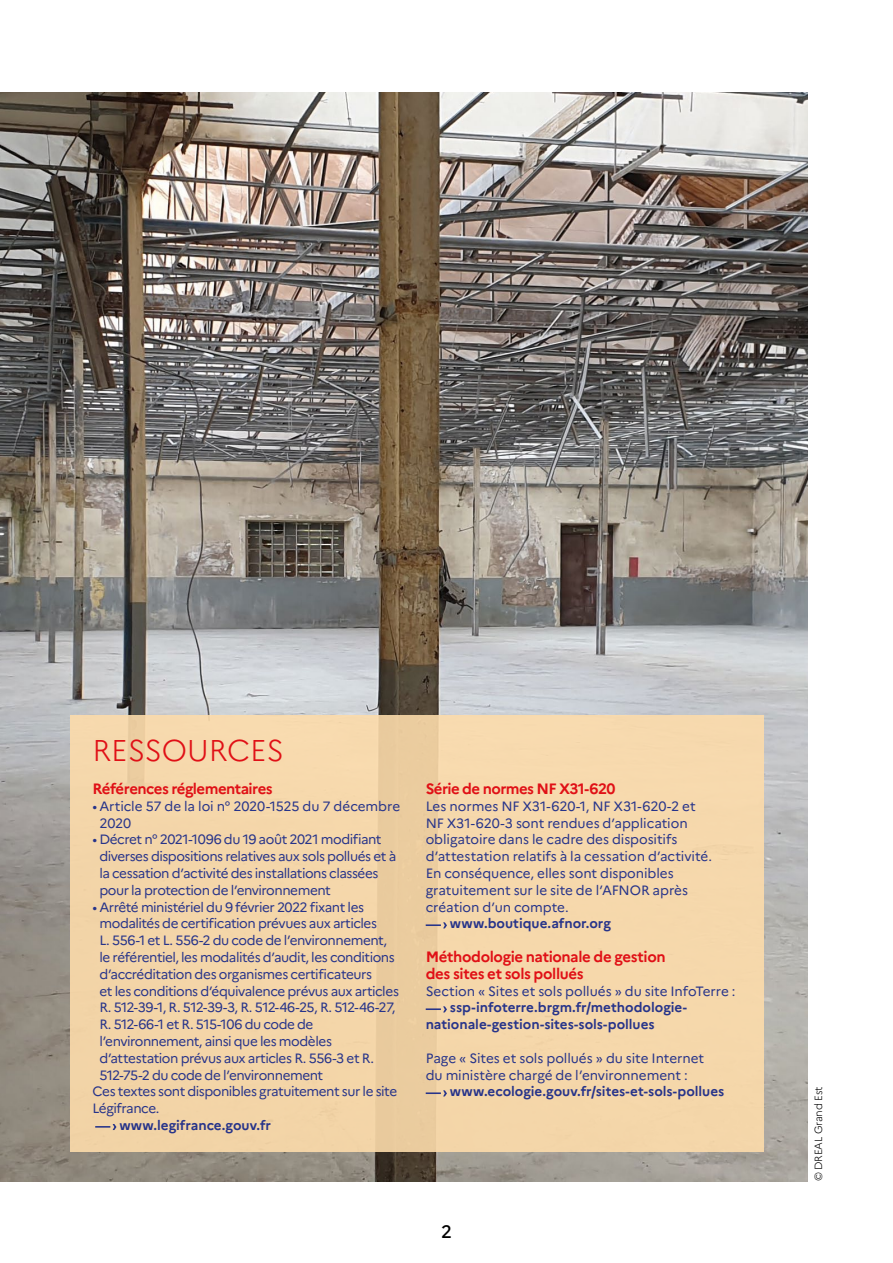
<style>
.page{position:relative;width:893px;height:1263px;background:#fff}
.page>*{position:absolute;margin:0;border:0;box-sizing:border-box;transform-origin:0 0}
.t1{font:300 30px "Marianne";color:#e01016}
.t2{font:500 18px "Marianne";color:#000}
.t3{font:700 15px/16.8px "Marianne";letter-spacing:-.03em;color:#e01016}
.t4{font:13.5px/16.8px "Marianne";letter-spacing:-.03em;color:#27348a}
.t5{font:13.5px/16.8px "Marianne";letter-spacing:-.005em;color:#27348a}
.t6{font:700 13.5px/16.8px "Marianne";color:#27348a}
.t7{font:13.5px "Marianne";letter-spacing:-.01em;color:#27348a}
.t8{font:300 10.5px "Marianne";letter-spacing:-.02em;color:#000}
</style>
<div class="page">
<img style="left:0;top:92px;width:808px;height:1089px">
<div style="left:70px;top:716px;width:693px;height:436px;background:#f5d7aa"></div>
<svg style="left:95px;top:1124px;width:21px;height:6px"></svg>
<svg style="left:426px;top:922px;width:21px;height:6px"></svg>
<svg style="left:426px;top:1006px;width:21px;height:6px"></svg>
<svg style="left:426px;top:1090px;width:21px;height:6px"></svg>
<h1 class="t1" style="left:92px;top:732px;width:193px">RESSOURCES</h1>
<p class="t3" style="left:92px;top:780px;width:182px">Références réglementaires</p>
<p class="t5" style="left:99px;top:797px;width:302px;text-indent:-7px">• Article 57 de la loi n° 2020-1525 du 7 décembre<br>2020</p>
<p class="t4" style="left:99px;top:831px;width:298px;text-indent:-7px">• Décret n° 2021-1096 du 19 août 2021 modifiant diverses dispositions relatives aux sols pollués et à la cessation d’activité des installations classées pour la protection de l’environnement</p>
<p class="t4" style="left:92px;top:898px;width:273px">• Arrêté ministériel du 9 février 2022 fixant les</p>
<p class="t4" style="left:99px;top:915px;width:279px">modalités de certification prévues aux articles</p>
<p class="t4" style="left:99px;top:932px;width:289px">L. 556-1 et L. 556-2 du code de l’environnement,</p>
<p class="t4" style="left:99px;top:949px;width:297px">le référentiel, les modalités d’audit, les conditions</p>
<p class="t4" style="left:99px;top:965px;width:274px">d’accréditation des organismes certificateurs</p>
<p class="t4" style="left:99px;top:982px;width:301px">et les conditions d’équivalence prévus aux articles</p>
<p class="t4" style="left:99px;top:999px;width:298px">R. 512-39-1, R. 512-39-3, R. 512-46-25, R. 512-46-27,</p>
<p class="t4" style="left:99px;top:1016px;width:216px">R. 512-66-1 et R. 515-106 du code de</p>
<p class="t4" style="left:99px;top:1033px;width:234px">l’environnement, ainsi que les modèles</p>
<p class="t4" style="left:99px;top:1049px;width:276px">d’attestation prévus aux articles R. 556-3 et R.</p>
<p class="t4" style="left:99px;top:1066px;width:225px">512-75-2 du code de l’environnement</p>
<p class="t4" style="left:92px;top:1083px;width:306px">Ces textes sont disponibles gratuitement sur le site</p>
<p class="t4" style="left:92px;top:1100px;width:68px">Légifrance.</p>
<p class="t6" style="left:119px;top:1117px;width:153px">www.legifrance.gouv.fr</p>
<p class="t3" style="left:426px;top:780px;width:191px">Série de normes NF X31-620</p>
<p class="t5" style="left:426px;top:797px;width:288px">Les normes NF X31-620-1, NF X31-620-2 et NF X31-620-3 sont rendues d’application obligatoire dans le cadre des dispositifs d’attestation relatifs à la cessation d’activité.<br>En conséquence, elles sont disponibles gratuitement sur le site de l’AFNOR après création d’un compte.</p>
<p class="t6" style="left:450px;top:915px;width:162px">www.boutique.afnor.org</p>
<p class="t3" style="left:426px;top:948px;width:241px">Méthodologie nationale de gestion des sites et sols pollués</p>
<p class="t7" style="left:426px;top:982px;width:311px">Section « Sites et sols pollués » du site InfoTerre :</p>
<p class="t6" style="left:426px;top:999px;width:263px;text-indent:24px">ssp-infoterre.brgm.fr/methodologie&shy;nationale-gestion-sites-sols-pollues</p>
<p class="t5" style="left:426px;top:1049px;width:280px">Page « Sites et sols pollués » du site Internet du ministère chargé de l’environnement :</p>
<p class="t6" style="left:450px;top:1083px;width:276px">www.ecologie.gouv.fr/sites-et-sols-pollues</p>
<h2 class="t2" style="left:441px;top:1220px;width:12px">2</h2>
<p class="t8" style="left:812px;top:1181px;width:96px;rotate:-90deg">© DREAL Grand Est</p>
</div>
